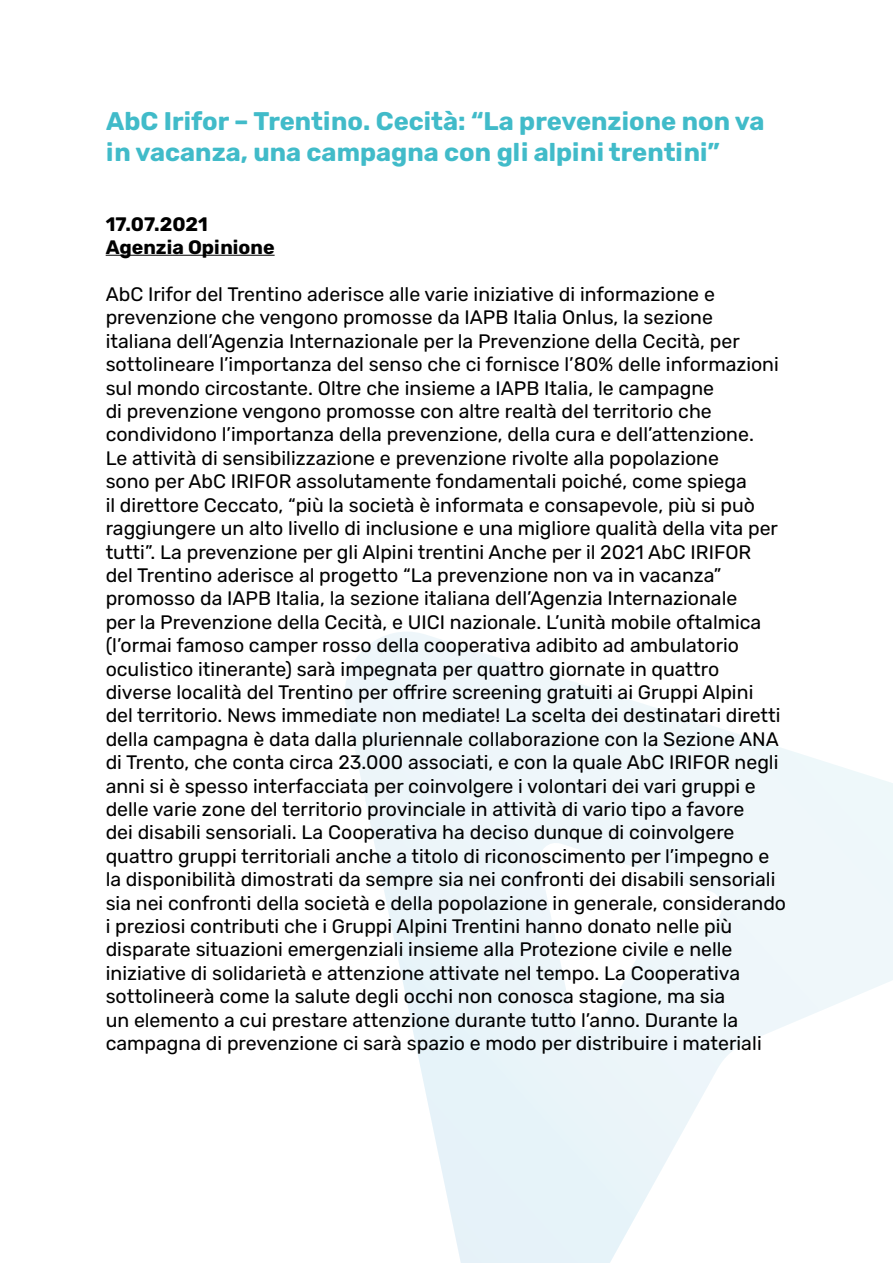
<style>
.page{position:relative;width:893px;height:1263px;background:#fff}
.page>*{position:absolute;margin:0;border:0;box-sizing:border-box;transform-origin:0 0}
.t1{font:700 25.5px/30.6px "Rubik";color:#41bbc9}
.t2{font:19.5px/23.4px "Rubik";color:#000}
.t3{font:700 19.5px/23.4px "Rubik";color:#000}
</style>
<div class="page">
<svg style="left:345px;top:632px;width:548px;height:631px"></svg>
<hr style="left:106px;top:255px;width:169px;height:1px;background:#000">
<h1 class="t1" style="left:106px;top:107px;width:660px">AbC Irifor – Trentino. Cecità: “La prevenzione non va in vacanza, una campagna con gli alpini trentini”</h1>
<p class="t3" style="left:106px;top:213px;width:170px">17.07.2021<br>Agenzia Opinione</p>
<p class="t2" style="left:106px;top:283px;width:682px">AbC Irifor del Trentino aderisce alle varie iniziative di informazione e prevenzione che vengono promosse da IAPB Italia Onlus, la sezione<br>italiana dell’Agenzia Internazionale per la Prevenzione della Cecità, per sottolineare l’importanza del senso che ci fornisce l’80% delle informazioni sul mondo circostante. Oltre che insieme a IAPB Italia, le campagne<br>di prevenzione vengono promosse con altre realtà del territorio che condividono l’importanza della prevenzione, della cura e dell’attenzione.<br>Le attività di sensibilizzazione e prevenzione rivolte alla popolazione<br>sono per AbC IRIFOR assolutamente fondamentali poiché, come spiega<br>il direttore Ceccato, “più la società è informata e consapevole, più si può raggiungere un alto livello di inclusione e una migliore qualità della vita per tutti”. La prevenzione per gli Alpini trentini Anche per il 2021 AbC IRIFOR<br>del Trentino aderisce al progetto “La prevenzione non va in vacanza” promosso da IAPB Italia, la sezione italiana dell’Agenzia Internazionale<br>per la Prevenzione della Cecità, e UICI nazionale. L’unità mobile oftalmica (l’ormai famoso camper rosso della cooperativa adibito ad ambulatorio oculistico itinerante) sarà impegnata per quattro giornate in quattro diverse località del Trentino per offrire screening gratuiti ai Gruppi Alpini<br>del territorio. News immediate non mediate! La scelta dei destinatari diretti della campagna è data dalla pluriennale collaborazione con la Sezione ANA di Trento, che conta circa 23.000 associati, e con la quale AbC IRIFOR negli anni si è spesso interfacciata per coinvolgere i volontari dei vari gruppi e delle varie zone del territorio provinciale in attività di vario tipo a favore<br>dei disabili sensoriali. La Cooperativa ha deciso dunque di coinvolgere quattro gruppi territoriali anche a titolo di riconoscimento per l’impegno e la disponibilità dimostrati da sempre sia nei confronti dei disabili sensoriali sia nei confronti della società e della popolazione in generale, considerando i preziosi contributi che i Gruppi Alpini Trentini hanno donato nelle più disparate situazioni emergenziali insieme alla Protezione civile e nelle iniziative di solidarietà e attenzione attivate nel tempo. La Cooperativa sottolineerà come la salute degli occhi non conosca stagione, ma sia<br>un elemento a cui prestare attenzione durante tutto l’anno. Durante la campagna di prevenzione ci sarà spazio e modo per distribuire i materiali</p>
</div>
